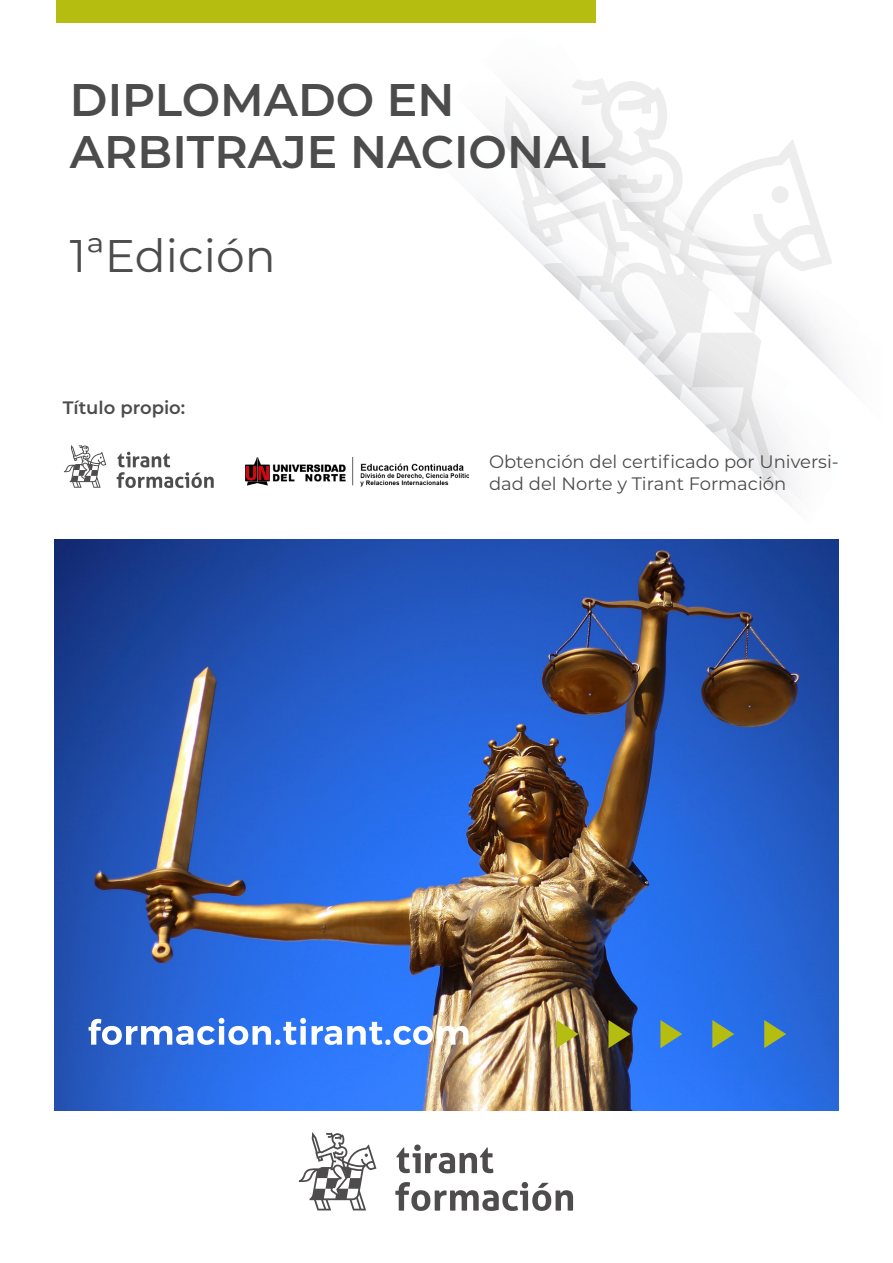
<style>
.page{position:relative;width:893px;height:1263px;background:#fff}
.page>*{position:absolute;margin:0;border:0;box-sizing:border-box;transform-origin:0 0}
.t1{font:600 45.75px/51.8px "Montserrat";color:#4d4c4c}
.t2{font:45.75px "Montserrat";color:#4d4c4c}
.t3{font:18px/21.6px "Montserrat";color:#4d4c4c}
.t4{font:600 18px "Montserrat";color:#4d4c4c}
</style>
<div class="page">
<img style="left:806px;top:344px;width:55px;height:57px">
<img style="left:806px;top:363px;width:54px;height:38px">
<img style="left:806px;top:386px;width:40px;height:15px">
<img style="left:806px;top:399px;width:10px;height:2px">
<img style="left:572px;top:79px;width:39px;height:13px">
<svg style="left:475px;top:92px;width:331px;height:411px"></svg>
<div style="left:56px;top:0;width:539px;height:23px;background:#b4bd10"></div>
<img style="left:54px;top:539px;width:785px;height:571px">
<svg style="left:557px;top:1020px;width:21px;height:28px"></svg>
<svg style="left:608px;top:1020px;width:22px;height:28px"></svg>
<svg style="left:660px;top:1020px;width:22px;height:28px"></svg>
<svg style="left:712px;top:1020px;width:22px;height:28px"></svg>
<svg style="left:764px;top:1020px;width:22px;height:28px"></svg>
<svg style="left:299px;top:1132px;width:77px;height:78px"></svg>
<svg style="left:395px;top:1182px;width:178px;height:29px"></svg>
<svg style="left:396px;top:1147px;width:97px;height:26px"></svg>
<div style="left:414px;top:1144px;width:7px;height:7px;background:#4e4c4c;border-radius:50%"></div>
<img style="left:54px;top:1005px;width:492px;height:80px">
<svg style="left:89px;top:1018px;width:217px;height:27px"></svg>
<svg style="left:312px;top:1022px;width:156px;height:23px"></svg>
<svg style="left:64px;top:445px;width:42px;height:43px"></svg>
<svg style="left:117px;top:452px;width:97px;height:36px"></svg>
<img style="left:245px;top:456px;width:224px;height:31px">
<h1 class="t1" style="left:70px;top:72px;width:537px">DIPLOMADO EN<br>ARBITRAJE NACIONAL</h1>
<h1 class="t2" style="left:70px;top:224px;width:207px">1ªEdición</h1>
<p class="t4" style="left:63px;top:395px;width:124px">Título propio:</p>
<p class="t3" style="left:489px;top:450px;width:351px">Obtención del certificado por Universi&shy;dad del Norte y Tirant Formación</p>
</div>
